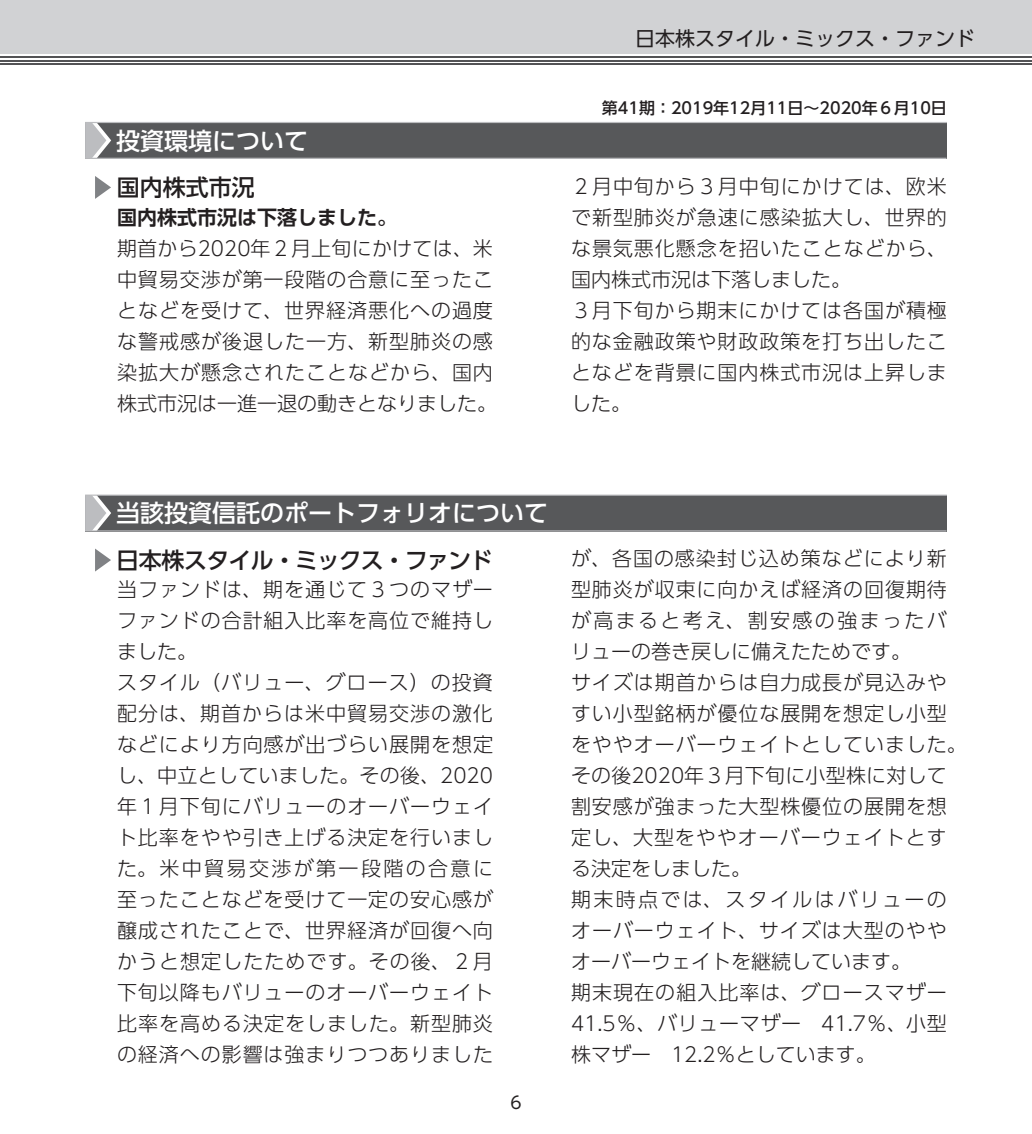
<style>
.page{position:relative;width:1032px;height:1134px;background:#fff}
.page>*{position:absolute;margin:0;border:0;box-sizing:border-box;transform-origin:0 0}
.t1{font:24px "UD Shin Go Pro Medium 90 msp RKSJ H";color:#fff}
.t2{font:23px "UD Shin Go Pro Medium 90 msp RKSJ H";letter-spacing:-.03em;color:#231f20}
.t3{font:20px/31px "UD Shin Go Pro Light 90 msp RKSJ H";letter-spacing:.045em;color:#231f20}
.t4{font:20px "UD Shin Go Pro Regular 90 msp RKSJ H";color:#231f20}
.t5{font:20px "UD Shin Go Pro De Bold 90 msp RKSJ H";color:#231f20}
.t6{font:17px "UD Shin Go Pro Regular 90 msp RKSJ H";color:#231f20}
.t7{font:16px "UD Shin Go Pro Medium 90 msp RKSJ H";color:#231f20}
</style>
<div class="page">
<div style="left:0;top:0;width:1032px;height:54px;background:#d1d2d4"></div>
<hr style="left:0;top:63px;width:1032px;height:2px;background:#535355">
<hr style="left:0;top:60px;width:1032px;height:1px;background:#535355">
<hr style="left:0;top:56px;width:1032px;height:2px;background:#535355">
<div style="left:85px;top:122px;width:862px;height:36px;background:#57585a"></div>
<hr style="left:85px;top:158px;width:861px;height:1px;background:#bcbdc0">
<hr style="left:85px;top:122px;width:862px;height:1px;background:#bcbdc0">
<svg style="left:85px;top:123px;width:26px;height:35px"></svg>
<svg style="left:95px;top:176px;width:16px;height:23px"></svg>
<div style="left:85px;top:495px;width:862px;height:36px;background:#57585a"></div>
<hr style="left:85px;top:530px;width:861px;height:1px;background:#bcbdc0">
<hr style="left:85px;top:494px;width:862px;height:2px;background:#bcbdc0">
<svg style="left:85px;top:495px;width:26px;height:36px"></svg>
<svg style="left:95px;top:548px;width:16px;height:23px"></svg>
<p class="t1" style="left:116px;top:131px;width:194px">投資環境について</p>
<p class="t2" style="left:117px;top:179px;width:139px">国内株式市況</p>
<p class="t5" style="left:117px;top:209px;width:281px">国内株式市況は下落しました。</p>
<p class="t3" style="left:117px;top:235px;width:381px">期首から2020年２月上旬にかけては、米中貿易交渉が第一段階の合意に至ったことなどを受けて、世界経済悪化への過度な警戒感が後退した一方、新型肺炎の感染拡大が懸念されたことなどから、国内株式市況は一進一退の動きとなりました。</p>
<p class="t4" style="left:635px;top:31px;width:341px">日本株スタイル・ミックス・ファンド</p>
<p class="t7" style="left:602px;top:102px;width:346px">第41期：2019年12月11日～2020年６月10日</p>
<p class="t3" style="left:571px;top:173px;width:377px">２月中旬から３月中旬にかけては、欧米で新型肺炎が急速に感染拡大し、世界的な景気悪化懸念を招いたことなどから、国内株式市況は下落しました。<br>３月下旬から期末にかけては各国が積極的な金融政策や財政政策を打ち出したことなどを背景に国内株式市況は上昇しました。</p>
<p class="t1" style="left:116px;top:504px;width:434px">当該投資信託のポートフォリオについて</p>
<p class="t2" style="left:116px;top:551px;width:378px">日本株スタイル・ミックス・ファンド</p>
<p class="t3" style="left:117px;top:577px;width:377px">当ファンドは、期を通じて３つのマザーファンドの合計組入比率を高位で維持しました。<br>スタイル（バリュー、グロース）の投資配分は、期首からは米中貿易交渉の激化などにより方向感が出づらい展開を想定し、中立としていました。その後、2020年１月下旬にバリューのオーバーウェイト比率をやや引き上げる決定を行いました。米中貿易交渉が第一段階の合意に至ったことなどを受けて一定の安心感が醸成されたことで、世界経済が回復へ向かうと想定したためです。その後、２月下旬以降もバリューのオーバーウェイト比率を高める決定をしました。新型肺炎の経済への影響は強まりつつありました</p>
<p class="t6" style="left:510px;top:1096px;width:13px">6</p>
<p class="t3" style="left:571px;top:546px;width:397px">が、各国の感染封じ込め策などにより新型肺炎が収束に向かえば経済の回復期待が高まると考え、割安感の強まったバリューの巻き戻しに備えたためです。<br>サイズは期首からは自力成長が見込みやすい小型銘柄が優位な展開を想定し小型をややオーバーウェイトとしていました。その後2020年３月下旬に小型株に対して割安感が強まった大型株優位の展開を想定し、大型をややオーバーウェイトとする決定をしました。<br>期末時点では、スタイルはバリューのオーバーウェイト、サイズは大型のややオーバーウェイトを継続しています。<br>期末現在の組入比率は、グロースマザー　<br>41.5％、バリューマザー　41.7％、小型株マザー　12.2％としています。</p>
</div>
